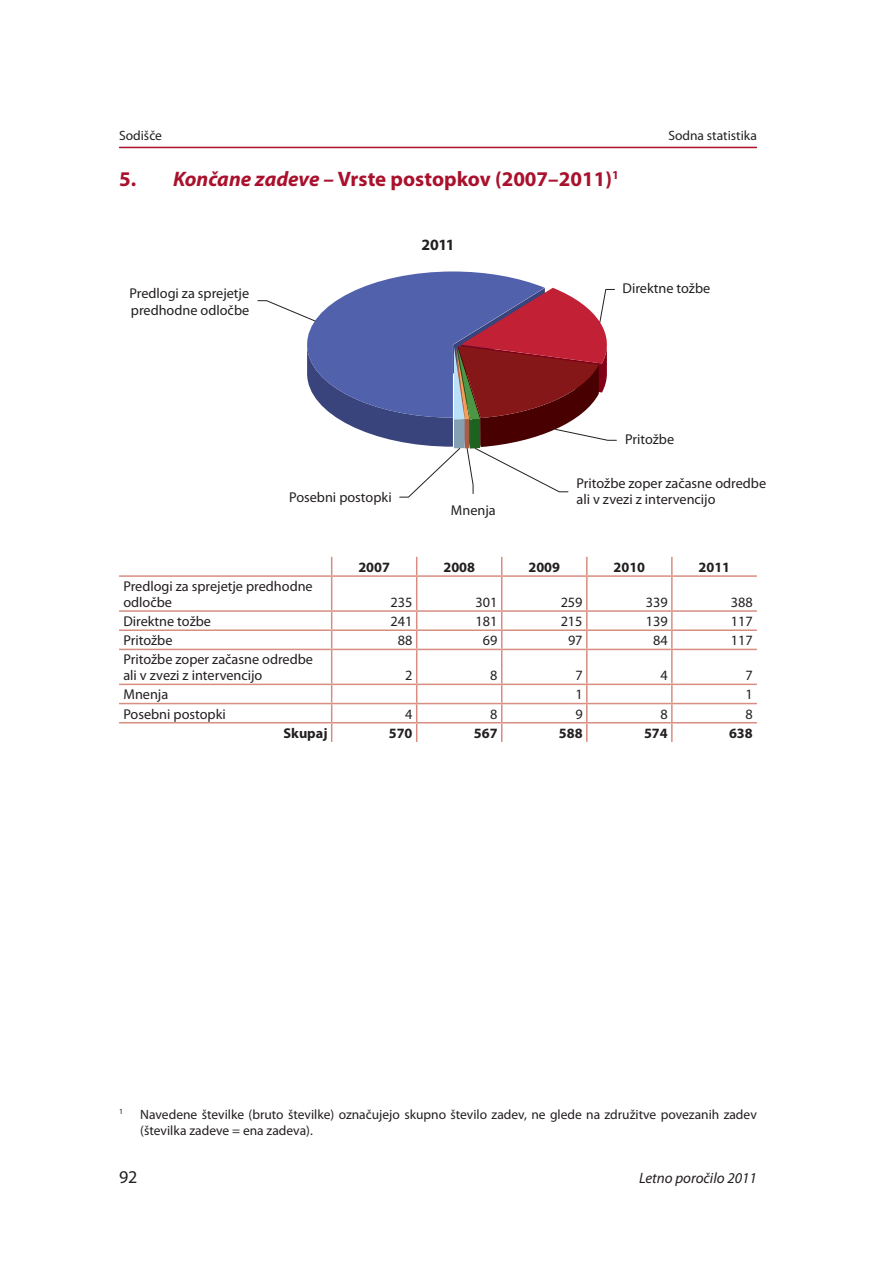
<style>
.page{position:relative;width:893px;height:1263px;background:#fff}
.page>*{position:absolute;margin:0;border:0;box-sizing:border-box;transform-origin:0 0}
.t1{font:700 21px "Myriad Pro";color:#a9112c}
.t2{font:18px "Myriad Pro";color:#231f20}
.t3{font:700 15.75px "Myriad Pro";color:#231f20}
.t4{font:italic 15px "Myriad Pro";color:#231f20}
.t5{font:14.25px/15.8px "Myriad Pro";color:#231f20}
.t6{font:700 14.25px "Myriad Pro";color:#231f20}
.t7{font:13.5px/16.5px "Myriad Pro";color:#231f20}
.t8{font:7.8px "Myriad Pro";color:#231f20}
.s1{font-style:italic}
</style>
<div class="page">
<hr style="left:119px;top:147px;width:638px;height:1px;background:#a9112c">
<svg style="left:258px;top:271px;width:359px;height:226px"></svg>
<svg style="left:331px;top:557px;width:1px;height:18px"></svg>
<svg style="left:416px;top:557px;width:1px;height:18px"></svg>
<svg style="left:501px;top:557px;width:1px;height:18px"></svg>
<svg style="left:586px;top:557px;width:2px;height:18px"></svg>
<svg style="left:671px;top:557px;width:2px;height:18px"></svg>
<hr style="left:119px;top:575px;width:213px;height:2px;background:#d88d81">
<hr style="left:332px;top:575px;width:85px;height:2px;background:#d88d81">
<hr style="left:331px;top:577px;width:1px;height:33px;background:#d88d81">
<hr style="left:417px;top:575px;width:85px;height:2px;background:#d88d81">
<hr style="left:416px;top:577px;width:1px;height:33px;background:#d88d81">
<hr style="left:502px;top:575px;width:85px;height:2px;background:#d88d81">
<hr style="left:501px;top:577px;width:1px;height:33px;background:#d88d81">
<hr style="left:587px;top:575px;width:85px;height:2px;background:#d88d81">
<hr style="left:586px;top:577px;width:2px;height:33px;background:#d88d81">
<hr style="left:672px;top:575px;width:85px;height:2px;background:#d88d81">
<hr style="left:671px;top:577px;width:2px;height:33px;background:#d88d81">
<hr style="left:119px;top:610px;width:213px;height:2px;background:#d88d81">
<hr style="left:332px;top:610px;width:85px;height:2px;background:#d88d81">
<hr style="left:417px;top:610px;width:85px;height:2px;background:#d88d81">
<hr style="left:502px;top:610px;width:85px;height:2px;background:#d88d81">
<hr style="left:587px;top:610px;width:85px;height:2px;background:#d88d81">
<hr style="left:672px;top:610px;width:85px;height:2px;background:#d88d81">
<hr style="left:119px;top:629px;width:213px;height:2px;background:#d88d81">
<hr style="left:332px;top:629px;width:85px;height:2px;background:#d88d81">
<svg style="left:331px;top:612px;width:1px;height:37px"></svg>
<hr style="left:417px;top:629px;width:85px;height:2px;background:#d88d81">
<svg style="left:416px;top:612px;width:1px;height:37px"></svg>
<hr style="left:502px;top:629px;width:85px;height:2px;background:#d88d81">
<svg style="left:501px;top:612px;width:1px;height:37px"></svg>
<hr style="left:587px;top:629px;width:85px;height:2px;background:#d88d81">
<svg style="left:586px;top:612px;width:2px;height:37px"></svg>
<hr style="left:672px;top:629px;width:85px;height:2px;background:#d88d81">
<svg style="left:671px;top:612px;width:2px;height:37px"></svg>
<hr style="left:119px;top:649px;width:213px;height:1px;background:#d88d81">
<hr style="left:332px;top:649px;width:85px;height:1px;background:#d88d81">
<hr style="left:331px;top:650px;width:1px;height:34px;background:#d88d81">
<hr style="left:417px;top:649px;width:85px;height:1px;background:#d88d81">
<hr style="left:416px;top:650px;width:1px;height:34px;background:#d88d81">
<hr style="left:502px;top:649px;width:85px;height:1px;background:#d88d81">
<hr style="left:501px;top:650px;width:1px;height:34px;background:#d88d81">
<hr style="left:587px;top:649px;width:85px;height:1px;background:#d88d81">
<hr style="left:586px;top:650px;width:2px;height:34px;background:#d88d81">
<hr style="left:672px;top:649px;width:85px;height:1px;background:#d88d81">
<hr style="left:671px;top:650px;width:2px;height:34px;background:#d88d81">
<hr style="left:119px;top:684px;width:213px;height:1px;background:#d88d81">
<hr style="left:332px;top:684px;width:85px;height:1px;background:#d88d81">
<hr style="left:417px;top:684px;width:85px;height:1px;background:#d88d81">
<hr style="left:502px;top:684px;width:85px;height:1px;background:#d88d81">
<hr style="left:587px;top:684px;width:85px;height:1px;background:#d88d81">
<hr style="left:672px;top:684px;width:85px;height:1px;background:#d88d81">
<hr style="left:119px;top:703px;width:213px;height:1px;background:#d88d81">
<hr style="left:332px;top:703px;width:85px;height:1px;background:#d88d81">
<hr style="left:417px;top:703px;width:85px;height:1px;background:#d88d81">
<hr style="left:502px;top:703px;width:85px;height:1px;background:#d88d81">
<hr style="left:587px;top:703px;width:85px;height:1px;background:#d88d81">
<hr style="left:672px;top:703px;width:85px;height:1px;background:#d88d81">
<svg style="left:331px;top:685px;width:1px;height:57px"></svg>
<svg style="left:416px;top:685px;width:1px;height:57px"></svg>
<svg style="left:501px;top:685px;width:1px;height:57px"></svg>
<svg style="left:586px;top:685px;width:2px;height:57px"></svg>
<svg style="left:671px;top:685px;width:2px;height:57px"></svg>
<hr style="left:119px;top:722px;width:213px;height:1px;background:#d88d81">
<hr style="left:332px;top:722px;width:85px;height:1px;background:#d88d81">
<hr style="left:417px;top:722px;width:85px;height:1px;background:#d88d81">
<hr style="left:502px;top:722px;width:85px;height:1px;background:#d88d81">
<hr style="left:587px;top:722px;width:85px;height:1px;background:#d88d81">
<hr style="left:672px;top:722px;width:85px;height:1px;background:#d88d81">
<p class="t7" style="left:119px;top:128px;width:44px">Sodišče</p>
<p class="t7" style="left:668px;top:128px;width:90px">Sodna statistika</p>
<h1 class="t1" style="left:119px;top:167px;width:501px">5. <span class="s1">Končane zadeve –</span> Vrste postopkov (2007–2011)<sup>1</sup></h1>
<p class="t5" style="left:129px;top:284px;width:121px;line-height:17.2px">Predlogi za sprejetje predhodne odločbe</p>
<p class="t3" style="left:421px;top:235px;width:34px">2011</p>
<p class="t5" style="left:623px;top:281px;width:89px">Direktne tožbe</p>
<p class="t5" style="left:289px;top:489px;width:104px">Posebni postopki</p>
<p class="t5" style="left:451px;top:502px;width:46px">Mnenja</p>
<p class="t5" style="left:625px;top:432px;width:51px">Pritožbe</p>
<p class="t5" style="left:576px;top:476px;width:191px">Pritožbe zoper začasne odredbe ali v zvezi z intervencijo</p>
<p class="t6" style="left:358px;top:559px;width:33px">2007</p>
<p class="t6" style="left:443px;top:559px;width:33px">2008</p>
<p class="t6" style="left:528px;top:559px;width:33px">2009</p>
<p class="t6" style="left:613px;top:559px;width:33px">2010</p>
<p class="t6" style="left:699px;top:559px;width:33px">2011</p>
<p class="t5" style="left:123px;top:579px;width:191px">Predlogi za sprejetje predhodne odločbe</p>
<p class="t5" style="left:391px;top:594px;width:23px">235</p>
<p class="t5" style="left:476px;top:594px;width:23px">301</p>
<p class="t5" style="left:561px;top:594px;width:23px">259</p>
<p class="t5" style="left:646px;top:594px;width:23px">339</p>
<p class="t5" style="left:731px;top:594px;width:23px">388</p>
<p class="t5" style="left:123px;top:614px;width:89px">Direktne tožbe</p>
<p class="t5" style="left:391px;top:614px;width:23px">241</p>
<p class="t5" style="left:476px;top:614px;width:23px">181</p>
<p class="t5" style="left:561px;top:614px;width:23px">215</p>
<p class="t5" style="left:646px;top:614px;width:23px">139</p>
<p class="t5" style="left:731px;top:614px;width:23px">117</p>
<p class="t5" style="left:123px;top:633px;width:51px">Pritožbe</p>
<p class="t5" style="left:398px;top:633px;width:16px">88</p>
<p class="t5" style="left:483px;top:633px;width:16px">69</p>
<p class="t5" style="left:568px;top:633px;width:16px">97</p>
<p class="t5" style="left:653px;top:633px;width:16px">84</p>
<p class="t5" style="left:731px;top:633px;width:23px">117</p>
<p class="t5" style="left:123px;top:652px;width:191px">Pritožbe zoper začasne odredbe ali v zvezi z intervencijo</p>
<p class="t5" style="left:405px;top:668px;width:9px">2</p>
<p class="t5" style="left:490px;top:668px;width:9px">8</p>
<p class="t5" style="left:575px;top:668px;width:9px">7</p>
<p class="t5" style="left:660px;top:668px;width:9px">4</p>
<p class="t5" style="left:745px;top:668px;width:9px">7</p>
<p class="t5" style="left:123px;top:687px;width:46px">Mnenja</p>
<p class="t5" style="left:575px;top:687px;width:9px">1</p>
<p class="t5" style="left:745px;top:687px;width:9px">1</p>
<p class="t5" style="left:123px;top:706px;width:104px">Posebni postopki</p>
<p class="t5" style="left:405px;top:706px;width:9px">4</p>
<p class="t5" style="left:490px;top:706px;width:9px">8</p>
<p class="t5" style="left:575px;top:706px;width:9px">9</p>
<p class="t5" style="left:660px;top:706px;width:9px">8</p>
<p class="t5" style="left:745px;top:706px;width:9px">8</p>
<p class="t6" style="left:284px;top:725px;width:45px">Skupaj</p>
<p class="t6" style="left:389px;top:725px;width:25px">570</p>
<p class="t6" style="left:474px;top:725px;width:25px">567</p>
<p class="t6" style="left:559px;top:725px;width:25px">588</p>
<p class="t6" style="left:644px;top:725px;width:25px">574</p>
<p class="t6" style="left:729px;top:725px;width:25px">638</p>
<p class="t8" style="left:119px;top:1107px;width:6px">1</p>
<p class="t7" style="left:140px;top:1106px;width:618px">Navedene številke (bruto številke) označujejo skupno število zadev, ne glede na združitve povezanih zadev (številka zadeve = ena zadeva).</p>
<p class="t2" style="left:119px;top:1167px;width:20px">92</p>
<p class="t4" style="left:639px;top:1170px;width:119px">Letno poročilo 2011</p>
</div>
